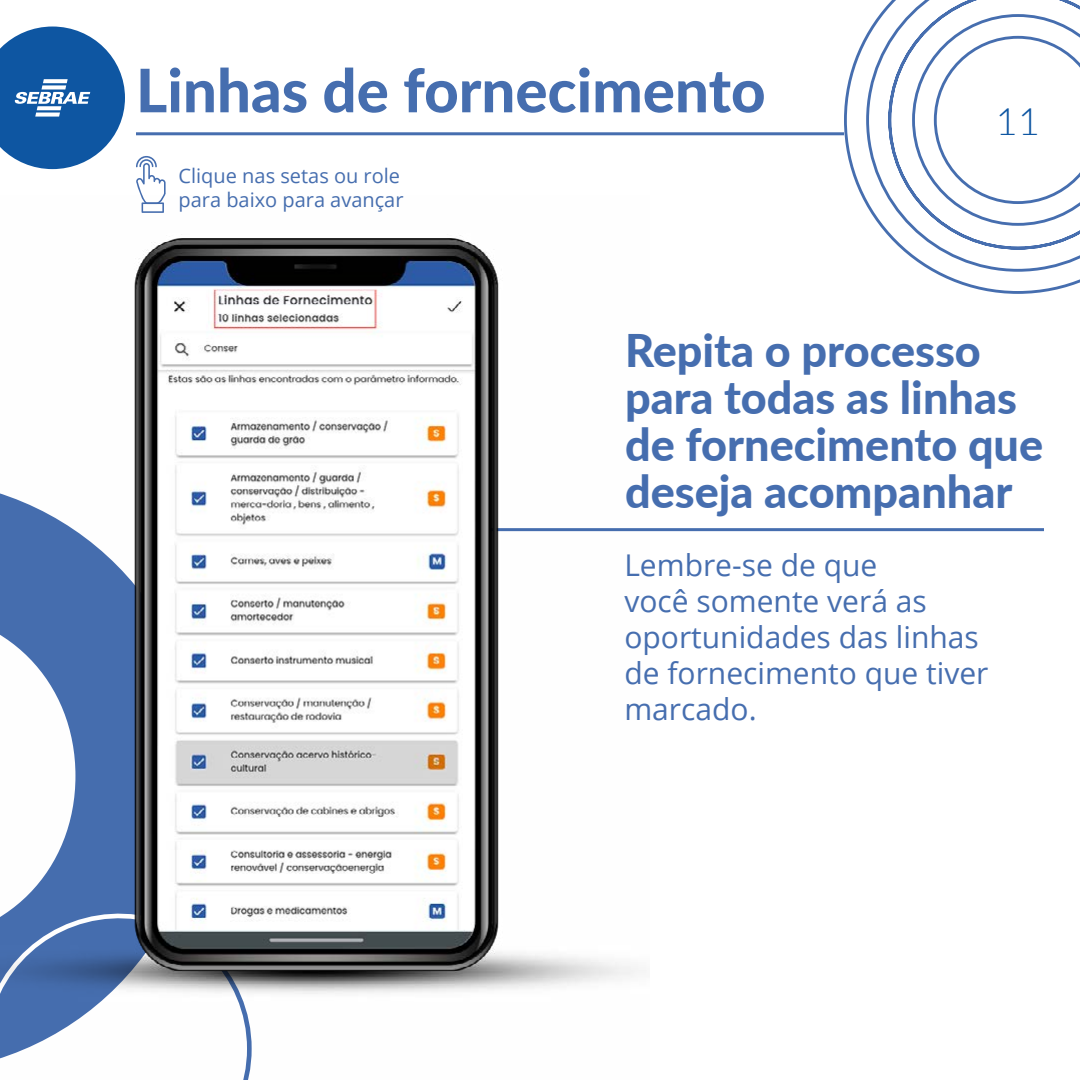
<style>
.page{position:relative;width:1080px;height:1080px;background:#fff}
.page>*{position:absolute;margin:0;border:0;box-sizing:border-box;transform-origin:0 0}
.t1{font:800 60px "Lato";color:#466eaf}
.t2{font:800 45px/47px "Lato";color:#466eaf}
.t3{font:300 37.9px "Lato";color:#0e56a2}
.t4{font:30px/36px "Open Sans";color:#466eaf}
.t5{font:20px/24px "Open Sans";color:#466eaf}
</style>
<div class="page">
<svg style="left:843px;top:0;width:237px;height:294px"></svg>
<svg style="left:0;top:27px;width:125px;height:142px"></svg>
<hr style="left:136px;top:132px;width:708px;height:3px;background:#466eaf">
<svg style="left:136px;top:156px;width:30px;height:39px"></svg>
<hr style="left:442px;top:528px;width:602px;height:3px;background:#466eaf">
<img style="left:0;top:195px;width:650px;height:885px">
<h1 class="t1" style="left:136px;top:46px;width:631px">Linhas de fornecimento</h1>
<p class="t5" style="left:179px;top:163px;width:227px">Clique nas setas ou role para baixo para avançar</p>
<p class="t3" style="left:996px;top:95px;width:46px">11</p>
<h2 class="t2" style="left:625px;top:325px;width:420px">Repita o processo para todas as linhas de fornecimento que deseja acompanhar</h2>
<p class="t4" style="left:624px;top:546px;width:366px">Lembre-se de que<br>você somente verá as oportunidades das linhas de fornecimento que tiver marcado.</p>
</div>
